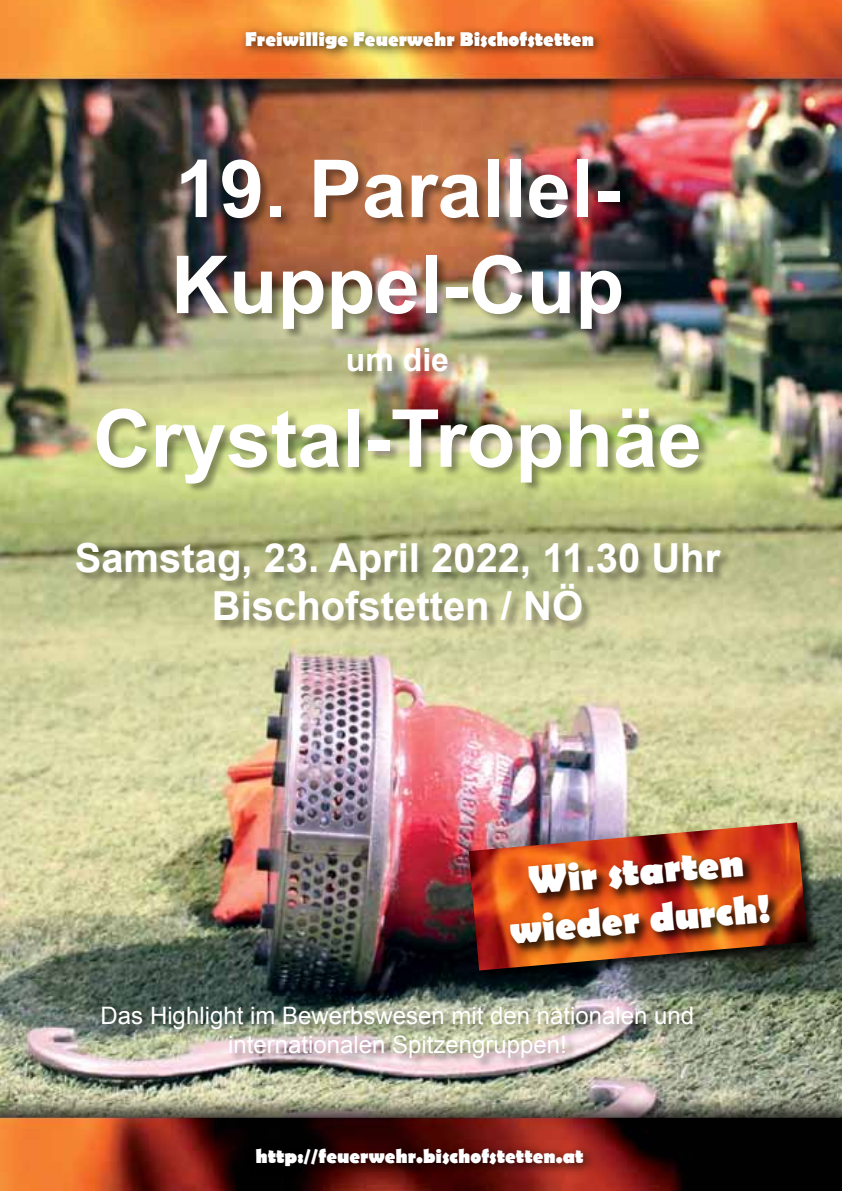
<style>
.page{position:relative;width:842px;height:1191px;background:#fff}
.page>*{position:absolute;margin:0;border:0;box-sizing:border-box;transform-origin:0 0}
.t1{font:700 80px/96px "Arial";color:#fff}
.t2{font:700 40px/48px "Arial";color:#fff;text-align:center}
.t3{font:700 40px/48px "Berlin Sans FB";color:#fff;text-align:center}
.t4{font:700 32px "Arial";color:#fff}
.t5{font:24px/28.8px "Arial";color:#fff;text-align:center}
.t6{font:700 20px "Berlin Sans FB";color:#fff}
</style>
<div class="page">
<img style="left:0;top:112px;width:842px;height:976px">
<img style="left:0;top:1088px;width:842px;height:103px">
<div style="left:248px;top:1141px;width:349px;height:38px;background:#000;opacity:.75"></div>
<div style="left:76px;top:159px;width:656px;height:910px;background:#000;opacity:.39"></div>
<div style="left:469px;top:822px;width:350px;height:160px;background:#000;opacity:.75"></div>
<img style="left:469px;top:822px;width:338px;height:148px">
<div style="left:506px;top:851px;width:280px;height:108px;background:#000;opacity:.75"></div>
<img style="left:0;top:0;width:842px;height:112px">
<div style="left:238px;top:24px;width:369px;height:38px;background:#000;opacity:.75"></div>
<p class="t6" style="left:245px;top:28px;width:350px">Freiwillige Feuerwehr Bischofstetten</p>
<h1 class="t1" style="left:171px;top:143px;width:455px">19. Parallel-<br>Kuppel-Cup</h1>
<h3 class="t4" style="left:346px;top:338px;width:105px">um die</h3>
<h1 class="t1" style="left:93px;top:393px;width:611px">Crystal-Trophäe</h1>
<h2 class="t2" style="left:75px;top:535px;width:647px">Samstag, 23. April 2022, 11.30 Uhr<br>Bischofstetten / NÖ</h2>
<h2 class="t3" style="left:504px;top:861px;width:263px;rotate:-5deg">Wir starten wieder durch!</h2>
<p class="t5" style="left:101px;top:1001px;width:595px">Das Highlight im Bewerbswesen mit den nationalen und internationalen Spitzengruppen!</p>
<p class="t6" style="left:255px;top:1145px;width:330px">http://feuerwehr.bischofstetten.at</p>
</div>
